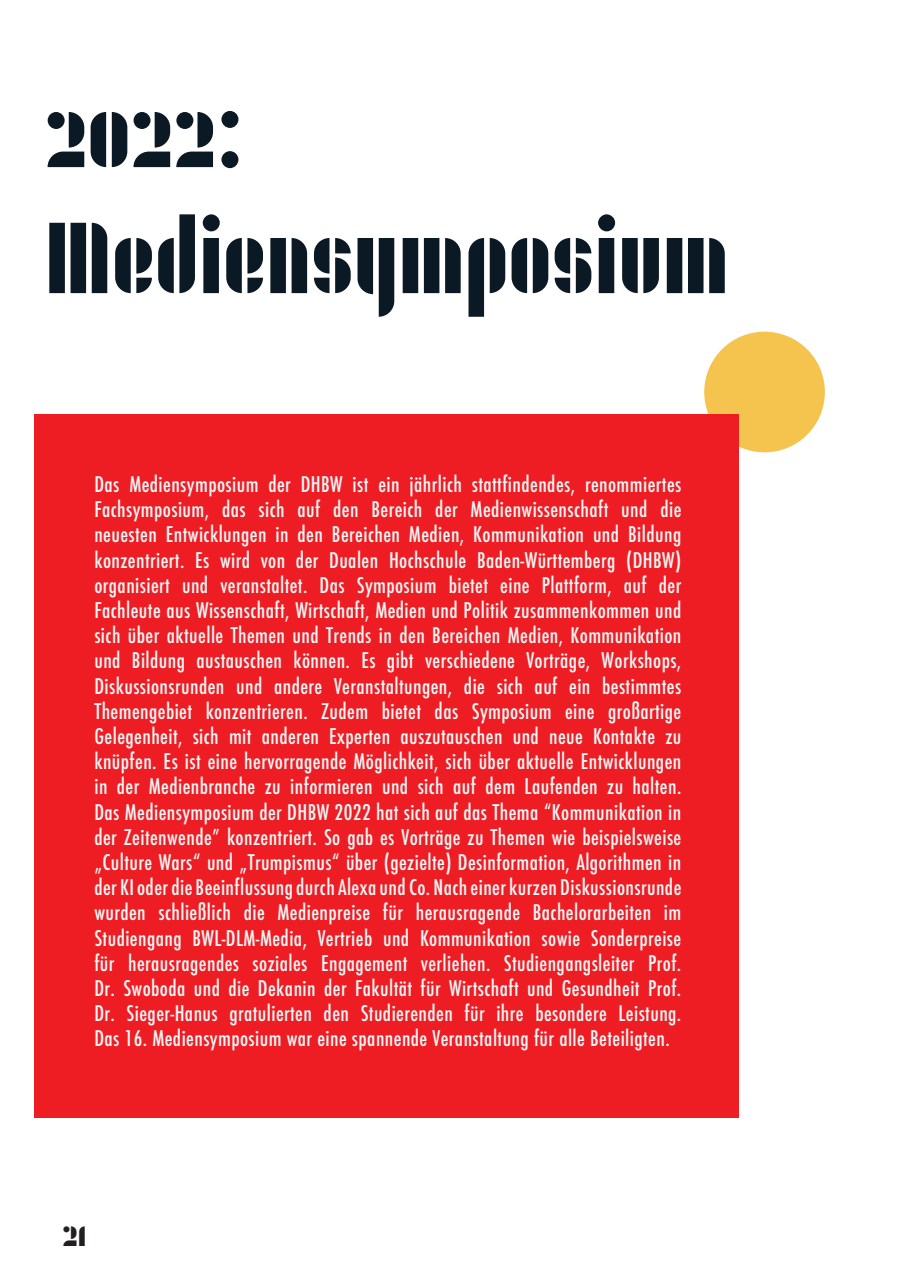
<style>
.page{position:relative;width:910px;height:1280px;background:#fff}
.page>*{position:absolute;margin:0;border:0;box-sizing:border-box;transform-origin:0 0}
.t1{font:105px/126px "Joschmi";color:#0a1923}
.t2{font:37.5px "Joschmi";color:#231f20}
.t3{font:500 condensed 21px/25.2px "Futura";letter-spacing:.02em;color:#f3f6f7;text-align:justify}
</style>
<div class="page">
<div style="left:704px;top:332px;width:121px;height:120px;background:#f5c44e;border-radius:50%"></div>
<div style="left:34px;top:415px;width:704px;height:703px;background:#ee1d23"></div>
<h1 class="t1" style="left:45px;top:66px;width:685px">2022:<br>Mediensymposium</h1>
<p class="t3" style="left:94px;top:472px;width:588px">Das Mediensymposium der DHBW ist ein jährlich stattfindendes, renommiertes Fachsymposium, das sich auf den Bereich der Medienwissenschaft und die neuesten Entwicklungen in den Bereichen Medien, Kommunikation und Bildung konzentriert. Es wird von der Dualen Hochschule Baden-Württemberg (DHBW) organisiert und veranstaltet. Das Symposium bietet eine Plattform, auf der Fachleute aus Wissenschaft, Wirtschaft, Medien und Politik zusammenkommen und sich über aktuelle Themen und Trends in den Bereichen Medien, Kommunikation und Bildung austauschen können. Es gibt verschiedene Vorträge, Workshops, Diskussionsrunden und andere Veranstaltungen, die sich auf ein bestimmtes Themengebiet konzentrieren. Zudem bietet das Symposium eine großartige Gelegenheit, sich mit anderen Experten auszutauschen und neue Kontakte zu knüpfen. Es ist eine hervorragende Möglichkeit, sich über aktuelle Entwicklungen in der Medienbranche zu informieren und sich auf dem Laufenden zu halten.<br>Das Mediensymposium der DHBW 2022 hat sich auf das Thema “Kommunikation in der Zeitenwende” konzentriert. So gab es Vorträge zu Themen wie beispielsweise „Culture Wars“ und „Trumpismus“ über (gezielte) Desinformation, Algorithmen in der KI oder die Beeinflussung durch Alexa und Co. Nach einer kurzen Diskussionsrunde wurden schließlich die Medienpreise für herausragende Bachelorarbeiten im Studiengang BWL-DLM-Media, Vertrieb und Kommunikation sowie Sonderpreise für herausragendes soziales Engagement verliehen. Studiengangsleiter Prof.<br>Dr. Swoboda und die Dekanin der Fakultät für Wirtschaft und Gesundheit Prof.<br>Dr. Sieger-Hanus gratulierten den Studierenden für ihre besondere Leistung.<br>Das 16. Mediensymposium war eine spannende Veranstaltung für alle Beteiligten.</p>
<h2 class="t2" style="left:63px;top:1210px;width:25px">21</h2>
</div>
